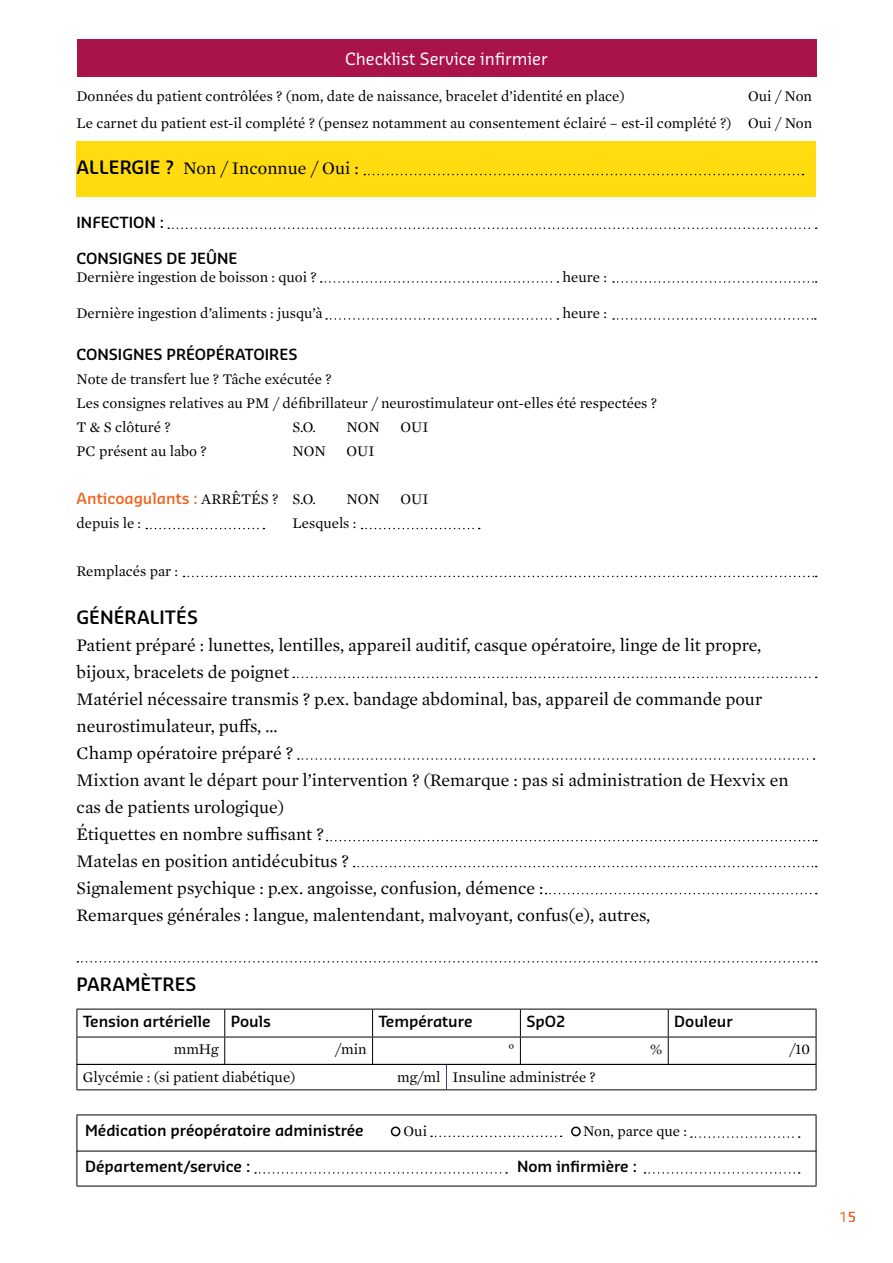
<style>
.page{position:relative;width:893px;height:1263px;background:#fff}
.page>*{position:absolute;margin:0;border:0;box-sizing:border-box;transform-origin:0 0}
.t1{font:18px/27px "Mercury Text G1";color:#000}
.t2{font:600 18px "Sansa Pro";color:#000}
.t3{font:16.5px "Sansa Pro";color:#fff}
.t4{font:15px/24px "Mercury Text G1";color:#000;text-align:right}
.t5{font:600 15px "Sansa Pro";color:#000}
.t6{font:600 15px "Sansa Pro";color:#ec6725}
.t7{font:13.5px "Sansa";color:#ec6725}
.s1{font-family:"Sansa Pro";font-weight:600}
.s2{font-family:"Mercury Text G1";font-weight:400;color:#000}
</style>
<div class="page">
<div style="left:77px;top:141px;width:739px;height:55px;background:#ffdb10"></div>
<hr style="left:77px;top:1114px;width:739px;height:1px;background:#000">
<hr style="left:77px;top:1115px;width:1px;height:71px;background:#000">
<hr style="left:816px;top:1115px;width:1px;height:71px;background:#000">
<hr style="left:77px;top:1186px;width:739px;height:1px;background:#000">
<svg style="left:168px;top:227px;width:649px;height:2px"></svg>
<svg style="left:364px;top:174px;width:439px;height:1px"></svg>
<svg style="left:321px;top:281px;width:237px;height:2px"></svg>
<svg style="left:613px;top:281px;width:204px;height:2px"></svg>
<svg style="left:613px;top:318px;width:203px;height:2px"></svg>
<svg style="left:326px;top:318px;width:232px;height:2px"></svg>
<svg style="left:146px;top:528px;width:118px;height:1px"></svg>
<svg style="left:362px;top:528px;width:118px;height:1px"></svg>
<svg style="left:184px;top:576px;width:633px;height:1px"></svg>
<svg style="left:293px;top:677px;width:524px;height:1px"></svg>
<svg style="left:298px;top:758px;width:517px;height:2px"></svg>
<svg style="left:255px;top:1172px;width:252px;height:2px"></svg>
<svg style="left:644px;top:1172px;width:156px;height:2px"></svg>
<svg style="left:691px;top:1136px;width:109px;height:2px"></svg>
<svg style="left:431px;top:1135px;width:131px;height:2px"></svg>
<hr style="left:77px;top:1009px;width:148px;height:1px;background:#000">
<hr style="left:225px;top:1009px;width:148px;height:1px;background:#000">
<hr style="left:373px;top:1009px;width:147px;height:1px;background:#000">
<hr style="left:520px;top:1009px;width:148px;height:1px;background:#000">
<hr style="left:668px;top:1009px;width:148px;height:1px;background:#000">
<hr style="left:77px;top:1037px;width:148px;height:1px;background:#000">
<hr style="left:225px;top:1037px;width:148px;height:1px;background:#000">
<svg style="left:224px;top:1009px;width:1px;height:55px"></svg>
<hr style="left:373px;top:1037px;width:147px;height:1px;background:#000">
<svg style="left:372px;top:1009px;width:1px;height:55px"></svg>
<hr style="left:520px;top:1037px;width:148px;height:1px;background:#000">
<svg style="left:520px;top:1009px;width:1px;height:55px"></svg>
<hr style="left:668px;top:1037px;width:148px;height:1px;background:#000">
<svg style="left:668px;top:1009px;width:1px;height:55px"></svg>
<svg style="left:446px;top:1065px;width:1px;height:24px"></svg>
<hr style="left:77px;top:1064px;width:369px;height:1px;background:#000">
<svg style="left:77px;top:1009px;width:1px;height:80px"></svg>
<hr style="left:446px;top:1064px;width:370px;height:1px;background:#000">
<svg style="left:816px;top:1009px;width:1px;height:80px"></svg>
<hr style="left:77px;top:1089px;width:369px;height:1px;background:#000">
<hr style="left:446px;top:1089px;width:370px;height:1px;background:#000">
<div style="left:391px;top:1126px;width:9px;height:10px;border:2px solid #000;border-radius:50%"></div>
<div style="left:571px;top:1126px;width:10px;height:10px;border:2px solid #000;border-radius:50%"></div>
<div style="left:77px;top:39px;width:739px;height:38px;background:#aa134a"></div>
<svg style="left:327px;top:840px;width:490px;height:1px"></svg>
<svg style="left:354px;top:866px;width:463px;height:1px"></svg>
<svg style="left:546px;top:893px;width:271px;height:1px"></svg>
<svg style="left:77px;top:961px;width:740px;height:1px"></svg>
<hr style="left:77px;top:1151px;width:739px;height:1px;background:#000">
<p class="t3" style="left:345px;top:47px;width:204px">Checklist Service infirmier</p>
<p class="t4" style="left:77px;top:82px;width:737px;line-height:27px">Oui / Non<br>Le carnet du patient est-il complété ? (pensez notamment au consentement éclairé – est-il complété ?) Oui / Non</p>
<p class="t1" style="left:77px;top:153px;width:284px"><span class="s1">ALLERGIE ?</span> Non / Inconnue / Oui :</p>
<p class="t5" style="left:77px;top:212px;width:89px">INFECTION :</p>
<p class="t5" style="left:77px;top:248px;width:163px">CONSIGNES DE JEÛNE</p>
<p class="t4" style="left:77px;top:264px;width:242px">Dernière ingestion de boisson : quoi ?</p>
<p class="t4" style="left:563px;top:264px;width:46px">heure :</p>
<p class="t4" style="left:77px;top:300px;width:248px">Dernière ingestion d’aliments : jusqu’à</p>
<p class="t4" style="left:563px;top:300px;width:46px">heure :</p>
<p class="t5" style="left:77px;top:344px;width:222px">CONSIGNES PRÉOPÉRATOIRES</p>
<p class="t4" style="left:77px;top:366px;width:582px;text-align:left">Note de transfert lue ? Tâche exécutée ?<br>Les consignes relatives au PM / défibrillateur / neurostimulateur ont-elles été respectées ?<br>T &amp; S clôturé ?</p>
<p class="t4" style="left:77px;top:83px;width:550px">Données du patient contrôlées ? (nom, date de naissance, bracelet d’identité en place)</p>
<p class="t4" style="left:293px;top:414px;width:25px">S.O.</p>
<p class="t4" style="left:347px;top:414px;width:35px">NON</p>
<p class="t4" style="left:401px;top:414px;width:30px">OUI</p>
<p class="t4" style="left:77px;top:438px;width:132px">PC présent au labo ?</p>
<p class="t4" style="left:293px;top:438px;width:35px">NON</p>
<p class="t4" style="left:347px;top:438px;width:30px">OUI</p>
<p class="t6" style="left:77px;top:488px;width:241px">Anticoagulants : <span class="s2">ARRÊTÉS ? S.O.</span></p>
<p class="t4" style="left:347px;top:486px;width:35px">NON</p>
<p class="t4" style="left:401px;top:486px;width:30px">OUI</p>
<p class="t4" style="left:77px;top:510px;width:66px">depuis le :</p>
<p class="t4" style="left:293px;top:510px;width:65px">Lesquels :</p>
<p class="t4" style="left:77px;top:558px;width:103px">Remplacés par :</p>
<p class="t2" style="left:77px;top:605px;width:123px">GÉNÉRALITÉS</p>
<p class="t1" style="left:77px;top:630px;width:714px">Patient préparé : lunettes, lentilles, appareil auditif, casque opératoire, linge de lit propre, bijoux, bracelets de poignet<br>Matériel nécessaire transmis ? p.ex. bandage abdominal, bas, appareil de commande pour neurostimulateur, puffs, …<br>Champ opératoire préparé ?<br>Mixtion avant le départ pour l’intervention ? (Remarque : pas si administration de Hexvix en cas de patients urologique)<br>Étiquettes en nombre suffisant ?<br>Matelas en position antidécubitus ?<br>Signalement psychique : p.ex. angoisse, confusion, démence :<br>Remarques générales : langue, malentendant, malvoyant, confus(e), autres,</p>
<p class="t2" style="left:77px;top:972px;width:121px">PARAMÈTRES</p>
<p class="t5" style="left:83px;top:1011px;width:129px">Tension artérielle</p>
<p class="t5" style="left:231px;top:1011px;width:42px">Pouls</p>
<p class="t5" style="left:379px;top:1011px;width:95px">Température</p>
<p class="t5" style="left:526px;top:1011px;width:41px">SpO2</p>
<p class="t5" style="left:674px;top:1011px;width:60px">Douleur</p>
<p class="t4" style="left:174px;top:1036px;width:46px">mmHg</p>
<p class="t4" style="left:335px;top:1036px;width:33px">/min</p>
<p class="t4" style="left:508px;top:1036px;width:7px">°</p>
<p class="t4" style="left:650px;top:1036px;width:14px">%</p>
<p class="t4" style="left:789px;top:1036px;width:23px">/10</p>
<p class="t4" style="left:83px;top:1064px;width:214px">Glycémie : (si patient diabétique)</p>
<p class="t4" style="left:397px;top:1064px;width:200px">mg/ml Insuline administrée ?</p>
<p class="t5" style="left:85px;top:1120px;width:280px">Médication préopératoire administrée</p>
<p class="t4" style="left:404px;top:1118px;width:25px">Oui</p>
<p class="t4" style="left:583px;top:1118px;width:105px">Non, parce que :</p>
<p class="t5" style="left:85px;top:1156px;width:167px">Département/service :</p>
<p class="t5" style="left:517px;top:1156px;width:121px">Nom infirmière :</p>
<p class="t7" style="left:839px;top:1209px;width:18px">15</p>
</div>
